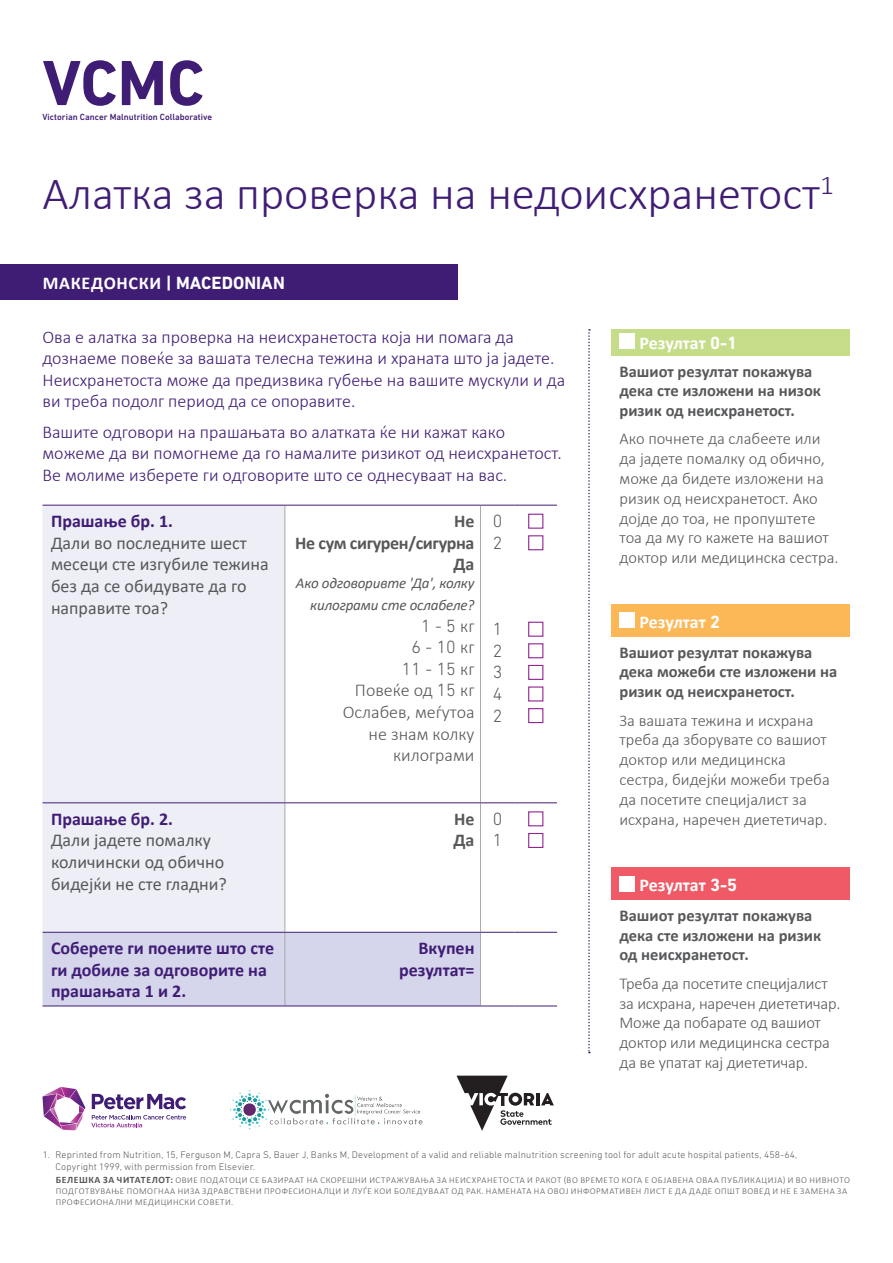
<style>
.page{position:relative;width:893px;height:1263px;background:#fff}
.page>*{position:absolute;margin:0;border:0;box-sizing:border-box;transform-origin:0 0}
.t1{font:700 64.8px "DIN Next LT Pro";color:#401d75}
.t2{font:300 46.5px "Calibri";color:#401d75}
.t3{font:300 18px/21.6px "Calibri";color:#401d75}
.t4{font:18px/21.6px "Calibri";color:#57585a}
.t5{font:700 18px/21.6px "Calibri";color:#401d75}
.t6{font:300 18px/21.6px "Calibri";color:#57585a;text-align:right}
.t7{font:700 18px "Calibri";letter-spacing:-.005em;color:#fff}
.t8{font:700 18px/21.6px "Calibri";letter-spacing:-.02em;color:#57585a;text-align:right}
.t9{font:300 18px/21.6px "DIN Next LT Pro";color:#57585a}
.t10{font:700 18px "DIN Next LT Pro";color:#fff}
.t11{font:300 16.5px/19.8px "Calibri";color:#57585a}
.t12{font:700 16.5px/19.8px "Calibri";color:#57585a}
.t13{font:italic 15px/21.6px "Calibri";letter-spacing:-.01em;color:#57585a;text-align:right}
.t14{font:300 9.75px/11.7px "DIN Next LT Pro";letter-spacing:.02em;color:#57585a}
.t15{font:300 9px/10.8px "Calibri";letter-spacing:.055em;color:#57585a}
.t16{font:500 9px "DIN Next LT Pro";color:#401d75}
.s1{font-family:"Calibri"}
.s2{font-family:"DIN Next LT Pro"}
.s3{font-weight:700;font-size:9.75px}
</style>
<div class="page">
<div style="left:43px;top:506px;width:242px;height:426px;background:#eeeef6"></div>
<div style="left:43px;top:933px;width:437px;height:72px;background:#d5d5eb"></div>
<hr style="left:285px;top:505px;width:1px;height:297px;background:#a8a9ad">
<hr style="left:480px;top:505px;width:1px;height:297px;background:#a8a9ad">
<hr style="left:285px;top:803px;width:1px;height:129px;background:#a8a9ad">
<hr style="left:480px;top:803px;width:1px;height:129px;background:#a8a9ad">
<hr style="left:285px;top:933px;width:1px;height:72px;background:#a8a9ad">
<hr style="left:480px;top:933px;width:1px;height:72px;background:#a8a9ad">
<hr style="left:43px;top:505px;width:242px;height:1px;background:#401d75">
<hr style="left:285px;top:505px;width:195px;height:1px;background:#401d75">
<hr style="left:480px;top:505px;width:34px;height:1px;background:#401d75">
<hr style="left:514px;top:505px;width:43px;height:1px;background:#401d75">
<hr style="left:43px;top:802px;width:242px;height:1px;background:#401d75">
<hr style="left:285px;top:802px;width:195px;height:1px;background:#401d75">
<hr style="left:480px;top:802px;width:34px;height:1px;background:#401d75">
<hr style="left:514px;top:802px;width:43px;height:1px;background:#401d75">
<hr style="left:43px;top:932px;width:242px;height:1px;background:#401d75">
<hr style="left:285px;top:932px;width:195px;height:1px;background:#401d75">
<hr style="left:480px;top:932px;width:34px;height:1px;background:#401d75">
<hr style="left:514px;top:932px;width:43px;height:1px;background:#401d75">
<hr style="left:43px;top:1005px;width:242px;height:1px;background:#401d75">
<hr style="left:285px;top:1005px;width:195px;height:1px;background:#401d75">
<hr style="left:480px;top:1005px;width:34px;height:1px;background:#401d75">
<hr style="left:514px;top:1005px;width:43px;height:1px;background:#401d75">
<div style="left:528px;top:514px;width:15px;height:15px;border:1px solid #90268f"></div>
<div style="left:528px;top:535px;width:15px;height:15px;border:1px solid #90268f"></div>
<div style="left:528px;top:622px;width:15px;height:15px;border:1px solid #90268f"></div>
<div style="left:528px;top:643px;width:15px;height:15px;border:1px solid #90268f"></div>
<div style="left:528px;top:665px;width:15px;height:15px;border:1px solid #90268f"></div>
<div style="left:528px;top:686px;width:15px;height:15px;border:1px solid #90268f"></div>
<div style="left:528px;top:708px;width:15px;height:15px;border:1px solid #90268f"></div>
<div style="left:528px;top:811px;width:15px;height:15px;border:1px solid #90268f"></div>
<div style="left:528px;top:833px;width:15px;height:15px;border:1px solid #90268f"></div>
<div style="left:0;top:264px;width:457px;height:36px;background:#401d75"></div>
<svg style="left:588px;top:329px;width:2px;height:724px"></svg>
<div style="left:611px;top:329px;width:238px;height:27px;background:#c5dd88"></div>
<div style="left:611px;top:604px;width:238px;height:33px;background:#fcb757"></div>
<div style="left:611px;top:867px;width:238px;height:33px;background:#f05a67"></div>
<div style="left:619px;top:333px;width:16px;height:16px;background:#fff"></div>
<div style="left:619px;top:612px;width:16px;height:16px;background:#fff"></div>
<div style="left:619px;top:875px;width:16px;height:16px;background:#fff"></div>
<svg style="left:456px;top:1076px;width:98px;height:55px"></svg>
<svg style="left:92px;top:1094px;width:94px;height:15px"></svg>
<svg style="left:91px;top:1115px;width:95px;height:12px"></svg>
<svg style="left:43px;top:1087px;width:42px;height:43px"></svg>
<img style="left:231px;top:1090px;width:192px;height:39px">
<h1 class="t1" style="left:43px;top:45px;width:163px">VCMC</h1>
<p class="t16" style="left:43px;top:111px;width:171px">Victorian Cancer Malnutrition Collaborative</p>
<h2 class="t2" style="left:43px;top:165px;width:793px">Алатка за проверка на недоисхранетост<sup>1</sup></h2>
<p class="t10" style="left:43px;top:272px;width:243px"><span class="s1">МАКЕДОНСКИ</span> | MACEDONIAN</p>
<p class="t3" style="left:43px;top:326px;width:524px">Ова е алатка за проверка на неисхранетоста која ни помага да дознаеме повеќе за вашата телесна тежина и храната што ја јадете.<br>Неисхранетоста може да предизвика губење на вашите мускули и да ви треба подолг период да се опоравите.</p>
<p class="t3" style="left:43px;top:421px;width:521px">Вашите одговори на прашањата во алатката ќе ни кажат како можеме да ви помогнеме да го намалите ризикот од неисхранетост.<br>Ве молиме изберете ги одговорите што се однесуваат на вас.</p>
<p class="t5" style="left:51px;top:510px;width:123px">Прашање бр. 1.</p>
<p class="t4" style="left:51px;top:531px;width:219px">Дали во последните шест месеци сте изгубиле тежина без да се обидувате да го направите тоа?</p>
<p class="t9" style="left:493px;top:510px;width:11px">0<br>2</p>
<p class="t8" style="left:295px;top:510px;width:181px">Не<br>Не сум сигурен/сигурна<br>Да</p>
<p class="t13" style="left:296px;top:572px;width:180px">Ако одговоривте 'Да', колку килограми сте ослабеле?</p>
<p class="t9" style="left:402px;top:614px;width:74px;text-align:right">1 - 5 <span class="s1">кг<br></span>6 - 10 <span class="s1">кг<br></span>11 - 15 <span class="s1">кг</span></p>
<p class="t6" style="left:343px;top:679px;width:133px">Повеќе од <span class="s2">15</span> кг<br>Ослабев, меѓутоа не знам колку килограми</p>
<p class="t9" style="left:493px;top:618px;width:11px;text-align:justify">1<br>2<br>3<br>4<br>2</p>
<p class="t5" style="left:51px;top:808px;width:123px">Прашање бр. 2.</p>
<p class="t4" style="left:51px;top:829px;width:177px">Дали јадете помалку количински од обично бидејќи не сте гладни?</p>
<p class="t8" style="left:453px;top:808px;width:23px;text-align:left">Не<br>Да</p>
<p class="t9" style="left:493px;top:808px;width:11px">0<br>1</p>
<p class="t5" style="left:51px;top:937px;width:225px">Соберете ги поените што сте ги добиле за одговорите на прашањата 1 и 2.</p>
<p class="t5" style="left:399px;top:937px;width:77px;text-align:right">Вкупен резултат=</p>
<p class="t7" style="left:639px;top:331px;width:99px">Резултат <span class="s2">0-1</span></p>
<p class="t12" style="left:619px;top:361px;width:203px">Вашиот резултат покажува дека сте изложени на низок ризик од неисхранетост.</p>
<p class="t11" style="left:619px;top:429px;width:220px">Ако почнете да слабеете или да јадете помалку од обично, може да бидете изложени на ризик од неисхранетост. Ако дојде до тоа, не пропуштете тоа да му го кажете на вашиот доктор или медицинска сестра.</p>
<p class="t7" style="left:639px;top:609px;width:82px">Резултат <span class="s2">2</span></p>
<p class="t12" style="left:619px;top:642px;width:219px">Вашиот резултат покажува дека можеби сте изложени на ризик од неисхранетост.</p>
<p class="t11" style="left:619px;top:710px;width:212px">За вашата тежина и исхрана треба да зборувате со вашиот доктор или медицинска сестра, бидејќи можеби треба да посетите специјалист за исхрана, наречен диететичар.</p>
<p class="t7" style="left:639px;top:873px;width:99px">Резултат <span class="s2">3-5</span></p>
<p class="t12" style="left:619px;top:905px;width:203px">Вашиот резултат покажува дека сте изложени на ризик од неисхранетост.</p>
<p class="t11" style="left:619px;top:973px;width:223px">Треба да посетите специјалист за исхрана, наречен диететичар.<br>Може да побарате од вашиот доктор или медицинска сестра да ве упатат кај диететичар.</p>
<p class="t14" style="left:56px;top:1149px;width:743px;text-indent:-13px">1. Reprinted from Nutrition, 15, Ferguson M, Capra S, Bauer J, Banks M, Development of a valid and reliable malnutrition screening tool for adult acute hospital patients, 458-64,<br>Copyright 1999, with permission from Elsevier.</p>
<p class="t15" style="left:56px;top:1174px;width:796px"><span class="s3">БЕЛЕШКА ЗА ЧИТАТЕЛОТ:</span> ОВИЕ ПОДАТОЦИ СЕ БАЗИРААТ НА СКОРЕШНИ ИСТРАЖУВАЊА ЗА НЕИСХРАНЕТОСТА И РАКОТ (ВО ВРЕМЕТО КОГА Е ОБЈАВЕНА ОВАА ПУБЛИКАЦИЈА) И ВО НИВНОТО<br>ПОДГОТВУВАЊЕ ПОМОГНАА НИЗА ЗДРАВСТВЕНИ ПРОФЕСИОНАЛЦИ И ЛУЃЕ КОИ БОЛЕДУВААТ ОД РАК. НАМЕНАТА НА ОВОЈ ИНФОРМАТИВЕН ЛИСТ Е ДА ДАДЕ ОПШТ ВОВЕД И НЕ Е ЗАМЕНА ЗА<br>ПРОФЕСИОНАЛНИ МЕДИЦИНСКИ СОВЕТИ.</p>
</div>
